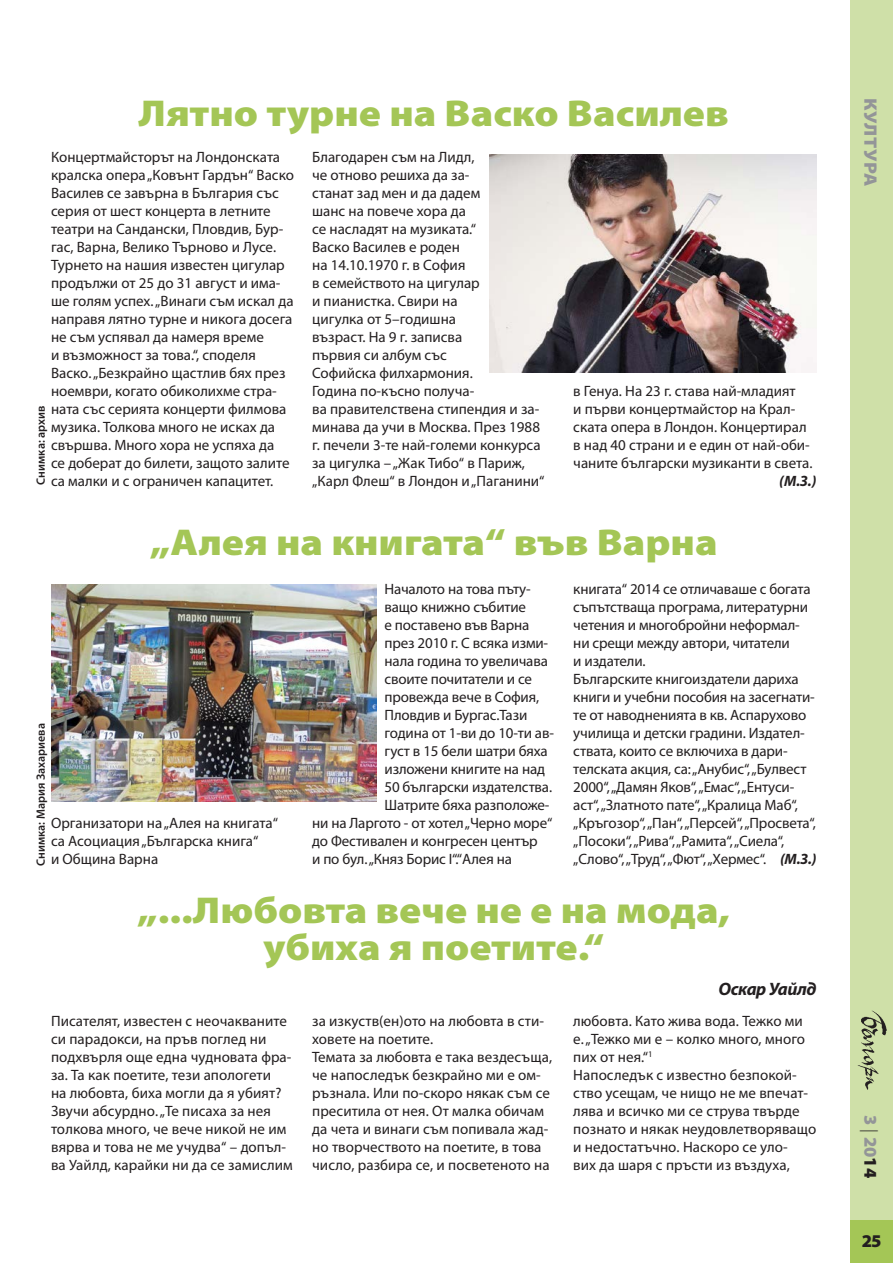
<style>
.page{position:relative;width:893px;height:1263px;background:#fff}
.page>*{position:absolute;margin:0;border:0;box-sizing:border-box;transform-origin:0 0}
.t1{font:900 37.5px/37.5px "Myriad Pro";color:#a4c656;text-align:center;scale:1.1 1}
.t2{font:italic 700 18px "Myriad Pro";letter-spacing:-.025em;color:#231f20}
.t3{font:900 18px "Myriad Pro";color:#939598;scale:1.1 1}
.t4{font:900 18px "Myriad Pro";color:#939598}
.t5{font:900 18px "Myriad Pro";color:#231f20}
.t6{font:15px/18px "Myriad Pro";color:#231f20}
.t7{font:italic 700 15px "Myriad Pro";color:#231f20}
.t8{font:600 12px "Myriad Pro";color:#231f20}
.s1{font-weight:700;font-style:italic}
.s2{font-weight:300;color:#231f20}
.s3{color:#231f20}
</style>
<div class="page">
<div style="left:850px;top:0;width:43px;height:1263px;background:#cfe0a8"></div>
<div style="left:850px;top:1220px;width:43px;height:43px;background:#a4c656"></div>
<img style="left:857px;top:1010px;width:29px;height:80px">
<img style="left:51px;top:585px;width:325px;height:217px">
<img style="left:490px;top:155px;width:326px;height:217px">
<h1 class="t1" style="left:139px;top:93px;width:538px">Лятно турне на Васко Василев</h1>
<p class="t6" style="left:51px;top:148px;width:244px">Концертмайсторът на Лондонската кралска опера „Ковънт Гардън“ Васко Василев се завърна в България със серия от шест концерта в летните театри на Сандански, Пловдив, Бур&shy;гас, Варна, Велико Търново и Лусе.<br>Турнето на нашия известен цигулар продължи от 25 до 31 август и има&shy;ше голям успех. „Винаги съм искал да направя лятно турне и никога досега не съм успявал да намеря време<br>и възможност за това.“, споделя Васко. „Безкрайно щастлив бях през ноември, когато обиколихме стра&shy;ната със серията концерти филмова музика. Толкова много не исках да свършва. Много хора не успяха да<br>се доберат до билети, защото залите са малки и с ограничен капацитет.</p>
<p class="t6" style="left:312px;top:148px;width:234px">Благодарен съм на Лидл,<br>че отново решиха да за-<br>станат зад мен и да дадем<br>шанс на повече хора да<br>се насладят на музиката.“<br>Васко Василев е роден<br>на 14.10.1970 г. в София<br>в семейството на цигулар<br>и пианистка. Свири на<br>цигулка от 5–годишна<br>възраст. На 9 г. записва<br>първия си албум със<br>Софийска филхармония.<br>Година по-късно получа-<br>ва правителствена стипендия и за&shy;минава да учи в Москва. През 1988 г. печели 3-те най-големи конкурса за цигулка – „Жак Тибо“ в Париж, „Карл Флеш“ в Лондон и „Паганини“</p>
<p class="t8" style="left:33px;top:485px;width:80px;rotate:-90deg">Снимка: архив</p>
<p class="t6" style="left:573px;top:382px;width:241px">в Генуа. На 23 г. става най-младият<br>и първи концертмайстор на Крал&shy;ската опера в Лондон. Концертирал в над 40 страни и е един от най-оби&shy;чаните български музиканти в света.</p>
<p class="t7" style="left:779px;top:471px;width:39px">(М.З.)</p>
<h1 class="t1" style="left:150px;top:522px;width:518px">„Алея на книгата“ във Варна</h1>
<p class="t8" style="left:33px;top:866px;width:144px;rotate:-90deg">Снимка: Мария Захариева</p>
<p class="t6" style="left:51px;top:814px;width:228px">Организатори на „Алея на книгата“ са Асоциация „Българска книга“<br>и Община Варна</p>
<p class="t6" style="left:384px;top:580px;width:148px">Началото на това пъту-</p>
<p class="t6" style="left:384px;top:598px;width:143px">ващо книжно събитие</p>
<p class="t6" style="left:384px;top:616px;width:146px">е поставено във Варна</p>
<p class="t6" style="left:384px;top:634px;width:165px">през 2010 г. С всяка изми-</p>
<p class="t6" style="left:384px;top:652px;width:165px">нала година то увеличава</p>
<p class="t6" style="left:384px;top:670px;width:149px">своите почитатели и се</p>
<p class="t6" style="left:384px;top:688px;width:156px">провежда вече в София,</p>
<p class="t6" style="left:384px;top:706px;width:144px">Пловдив и Бургас.Тази</p>
<p class="t6" style="left:384px;top:724px;width:171px">година от 1-ви до 10-ти ав-</p>
<p class="t6" style="left:384px;top:742px;width:165px">густ в 15 бели шатри бяха</p>
<p class="t6" style="left:384px;top:760px;width:162px">изложени книгите на над</p>
<p class="t6" style="left:384px;top:778px;width:169px">50 български издателства.</p>
<p class="t6" style="left:384px;top:796px;width:167px">Шатрите бяха разположе-</p>
<p class="t6" style="left:312px;top:814px;width:242px">ни на Ларгото - от хотел „Черно море“</p>
<p class="t6" style="left:312px;top:832px;width:227px">до Фестивален и конгресен център</p>
<p class="t6" style="left:312px;top:850px;width:201px">и по бул. „Княз Борис І“.“Алея на</p>
<p class="t6" style="left:573px;top:580px;width:245px">книгата“ 2014 се отличаваше с богата съпътстваща програма, литературни четения и многобройни неформал&shy;ни срещи между автори, читатели<br>и издатели.<br>Българските книгоиздатели дариха книги и учебни пособия на засегнати&shy;те от наводненията в кв. Аспарухово училища и детски градини. Издател&shy;ствата, които се включиха в дари&shy;телската акция, са: „Анубис“, „Булвест 2000“, „Дамян Яков“, „Емас“, „Ентуси&shy;аст“, „Златното пате“, „Кралица Маб“, „Кръгозор“, „Пан“, „Персей“, „Просвета“, „Посоки“, „Рива“, „Рамита“, „Сиела“, „Слово“, „Труд“, „Фют“, „Хермес“. <span class="s1">(М.З.)</span></p>
<h1 class="t1" style="left:137px;top:890px;width:541px">„...Любовта вече не е на мода, убиха я поетите.“</h1>
<p class="t2" style="left:718px;top:977px;width:100px">Оскар Уайлд</p>
<p class="t6" style="left:51px;top:1012px;width:243px">Писателят, известен с неочакваните си парадокси, на пръв поглед ни подхвърля още една чудновата фра&shy;за. Та как поетите, тези апологети<br>на любовта, биха могли да я убият?<br>Звучи абсурдно. „Те писаха за нея толкова много, че вече никой не им вярва и това не ме учудва“ – допъл&shy;ва Уайлд, карайки ни да се замислим</p>
<p class="t6" style="left:312px;top:1012px;width:241px">за изкуств(ен)ото на любовта в сти&shy;ховете на поетите.<br>Темата за любовта е така вездесъща, че напоследък безкрайно ми е ом&shy;ръзнала. Или по-скоро някак съм се преситила от нея. От малка обичам да чета и винаги съм попивала жад&shy;но творчеството на поетите, в това число, разбира се, и посветеното на</p>
<p class="t6" style="left:573px;top:1012px;width:245px">любовта. Като жива вода. Тежко ми е. „Тежко ми е – колко много, много пих от нея.“<sup>1<br></sup>Напоследък с известно безпокой&shy;ство усещам, че нищо не ме впечат&shy;лява и всичко ми се струва твърде познато и някак неудовлетворяващо и недостатъчно. Наскоро се уло-<br>вих да шаря с пръсти из въздуха,</p>
<p class="t3" style="left:883px;top:98px;width:82px;rotate:90deg">КУЛТУРА</p>
<p class="t4" style="left:883px;top:1115px;width:64px;rotate:90deg">3 <span class="s2">|</span> 20<span class="s3">14</span></p>
<p class="t5" style="left:862px;top:1229px;width:21px">25</p>
</div>
